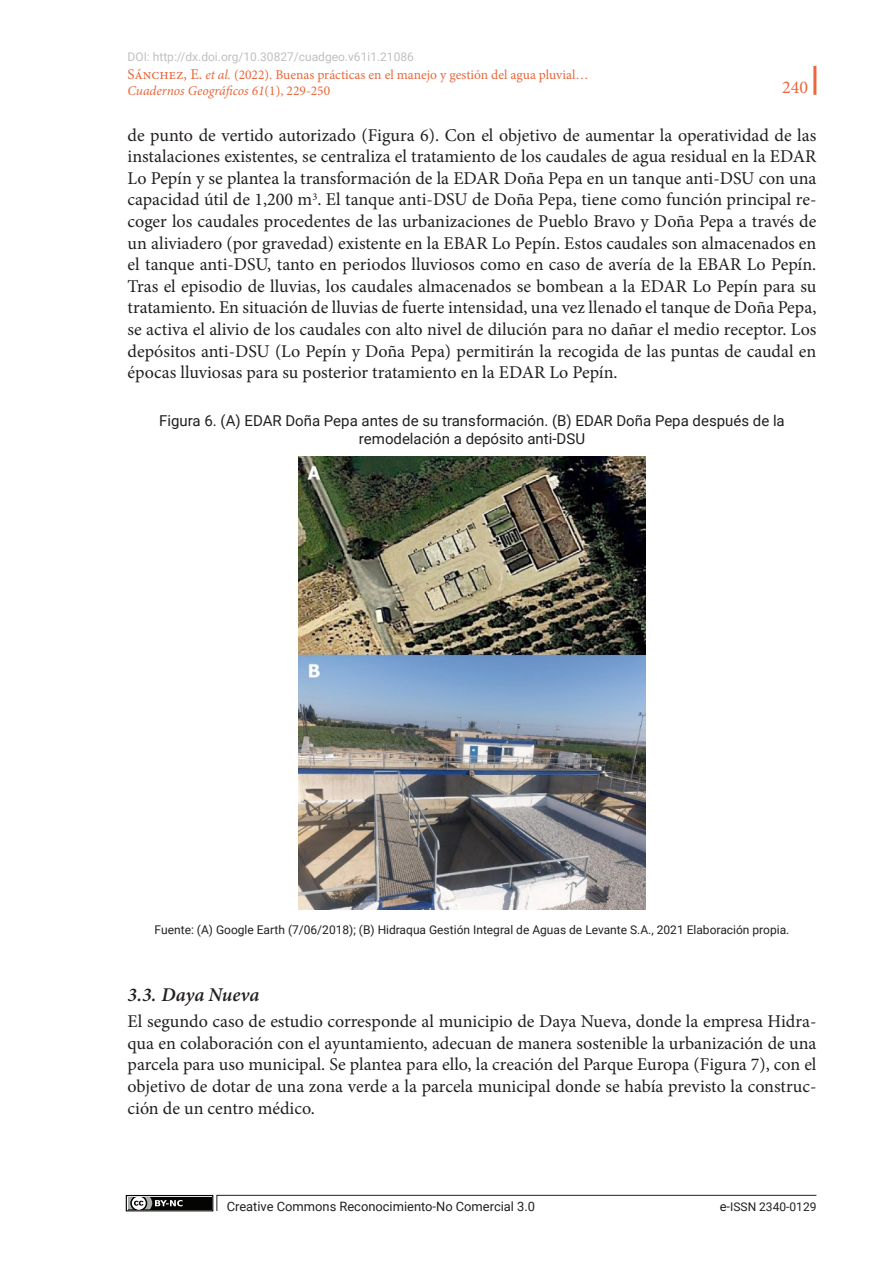
<style>
.page{position:relative;width:893px;height:1263px;background:#fff}
.page>*{position:absolute;margin:0;border:0;box-sizing:border-box;transform-origin:0 0}
.t1{font:italic 600 19.5px "Minion Pro";color:#231f20}
.t2{font:18px/21.6px "Minion Pro";color:#231f20;text-align:justify}
.t3{font:18px "Minion Pro";color:#ea663b}
.sps_figur_titulo{font:15px/18px "Roboto";color:#231f20;text-align:center}
.t4{font:13.5px/16.2px "Minion Pro";color:#ea663b}
.t5{font:12.9px "Roboto";color:#231f20}
.sps_pies_figuras{font:12px "Roboto";color:#231f20}
.t6{font:12px "Roboto";color:#c0c0c0}
.s1{font-size:15px}
.s2{font-style:italic}
.s3{font-size:12.9px}
</style>
<div class="page">
<hr style="left:813px;top:66px;width:3px;height:29px;background:#ea663b">
<svg style="left:216px;top:1195px;width:601px;height:16px"></svg>
<div style="left:126px;top:1195px;width:87px;height:16px;border:1px solid #040503"></div>
<div style="left:128px;top:1197px;width:83px;height:12px;background:#040503"></div>
<svg style="left:128px;top:1197px;width:55px;height:12px"></svg>
<img style="left:298px;top:457px;width:348px;height:452px">
<p class="t6" style="left:128px;top:48px;width:288px">DOI: http://dx.doi.org/10.30827/cuadgeo.v61i1.21086</p>
<p class="t4" style="left:128px;top:66px;width:463px"><span class="s1">Sánchez, E.</span> <span class="s2">et al.</span> (2022). Buenas prácticas en el manejo y gestión del agua pluvial…<br><span class="s2">Cuadernos Geográficos 61</span>(1), 229-250</p>
<p class="t2" style="left:128px;top:124px;width:690px">de punto de vertido autorizado (Figura 6). Con el objetivo de aumentar la operatividad de las instalaciones existentes, se centraliza el tratamiento de los caudales de agua residual en la EDAR Lo Pepín y se plantea la transformación de la EDAR Doña Pepa en un tanque anti-DSU con una capacidad útil de 1,200 m<sup>3</sup>. El tanque anti-DSU de Doña Pepa, tiene como función principal re&shy;coger los caudales procedentes de las urbanizaciones de Pueblo Bravo y Doña Pepa a través de un aliviadero (por gravedad) existente en la EBAR Lo Pepín. Estos caudales son almacenados en el tanque anti-DSU, tanto en periodos lluviosos como en caso de avería de la EBAR Lo Pepín.<br>Tras el episodio de lluvias, los caudales almacenados se bombean a la EDAR Lo Pepín para su tratamiento. En situación de lluvias de fuerte intensidad, una vez llenado el tanque de Doña Pepa, se activa el alivio de los caudales con alto nivel de dilución para no dañar el medio receptor. Los depósitos anti-DSU (Lo Pepín y Doña Pepa) permitirán la recogida de las puntas de caudal en épocas lluviosas para su posterior tratamiento en la EDAR Lo Pepín.</p>
<p class="sps_figur_titulo" style="left:159px;top:411px;width:627px">Figura 6. (A) EDAR Doña Pepa antes de su transformación. (B) EDAR Doña Pepa después de la remodelación a depósito anti-DSU</p>
<p class="t3" style="left:782px;top:75px;width:27px">240</p>
<p class="sps_pies_figuras" style="left:155px;top:921px;width:636px">Fuente: (A) Google Earth (7/06/2018); (B) Hidraqua Gestión Integral de Aguas de Levante S.A., 2021 Elaboración propia.</p>
<p class="t1" style="left:128px;top:981px;width:133px">3.3. Daya Nueva</p>
<p class="t2" style="left:128px;top:1011px;width:690px">El segundo caso de estudio corresponde al municipio de Daya Nueva, donde la empresa Hidra&shy;qua en colaboración con el ayuntamiento, adecuan de manera sostenible la urbanización de una parcela para uso municipal. Se plantea para ello, la creación del Parque Europa (Figura 7), con el objetivo de dotar de una zona verde a la parcela municipal donde se había previsto la construc&shy;ción de un centro médico.</p>
<p class="t5" style="left:227px;top:1197px;width:310px">Creative Commons Reconocimiento-No Comercial 3.0</p>
<p class="sps_pies_figuras" style="left:720px;top:1198px;width:98px"><span class="s3">e-</span>ISSN 2340-0129</p>
</div>
